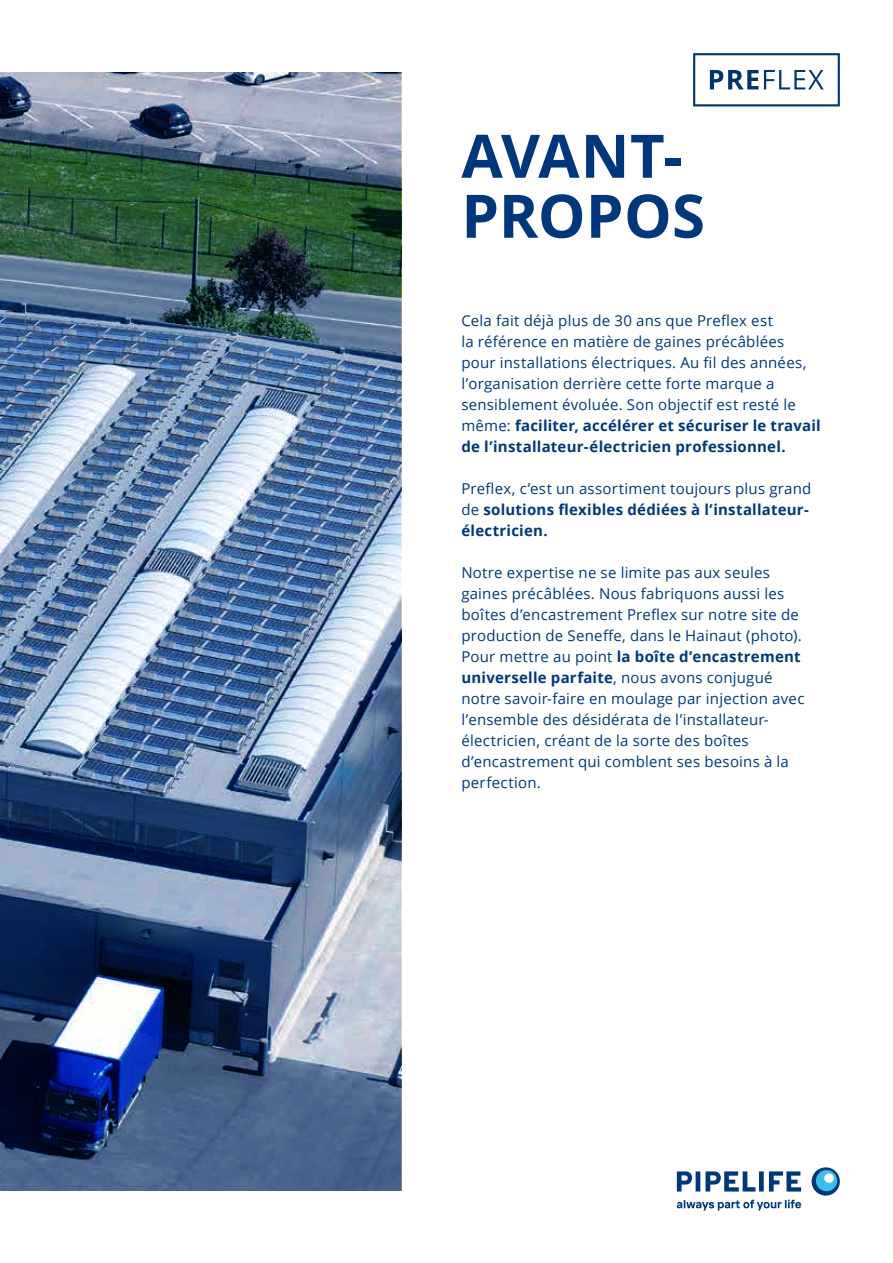
<style>
.page{position:relative;width:893px;height:1263px;background:#fff}
.page>*{position:absolute;margin:0;border:0;box-sizing:border-box;transform-origin:0 0}
.t1{font:700 60px/60px "Open Sans";letter-spacing:.005em;color:#00377c}
.t2{font:15px/21px "Open Sans";letter-spacing:.015em;color:#00377c}
.t3{font:700 15px/21px "Open Sans";letter-spacing:.015em;color:#00377c}
.s1{font-weight:700}
.s2{font-weight:400}
</style>
<div class="page">
<img style="left:0;top:72px;width:401px;height:1119px">
<svg style="left:677px;top:1167px;width:163px;height:43px"></svg>
<svg style="left:693px;top:53px;width:147px;height:53px"></svg>
<h1 class="t1" style="left:461px;top:124px;width:245px">AVANT-<br>PROPOS</h1>
<p class="t2" style="left:461px;top:310px;width:361px">Cela fait déjà plus de 30 ans que Preflex est<br>la référence en matière de gaines précâblées pour installations électriques. Au fil des années, l’organisation derrière cette forte marque a sensiblement évoluée. Son objectif est resté le même: <span class="s1">faciliter, accélérer et sécuriser le travail de l’installateur-électricien professionnel.</span></p>
<p class="t3" style="left:461px;top:478px;width:352px"><span class="s2">Preflex, c’est un assortiment toujours plus grand de</span> solutions flexibles dédiées à l’installateur&shy;électricien.</p>
<p class="t2" style="left:461px;top:562px;width:345px">Notre expertise ne se limite pas aux seules gaines précâblées. Nous fabriquons aussi les boîtes d’encastrement Preflex sur notre site de production de Seneffe, dans le Hainaut (photo).<br>Pour mettre au point <span class="s1">la boîte d’encastrement universelle parfaite</span>, nous avons conjugué notre savoir-faire en moulage par injection avec l’ensemble des désidérata de l’installateur&shy;électricien, créant de la sorte des boîtes d’encastrement qui comblent ses besoins à la perfection.</p>
</div>
